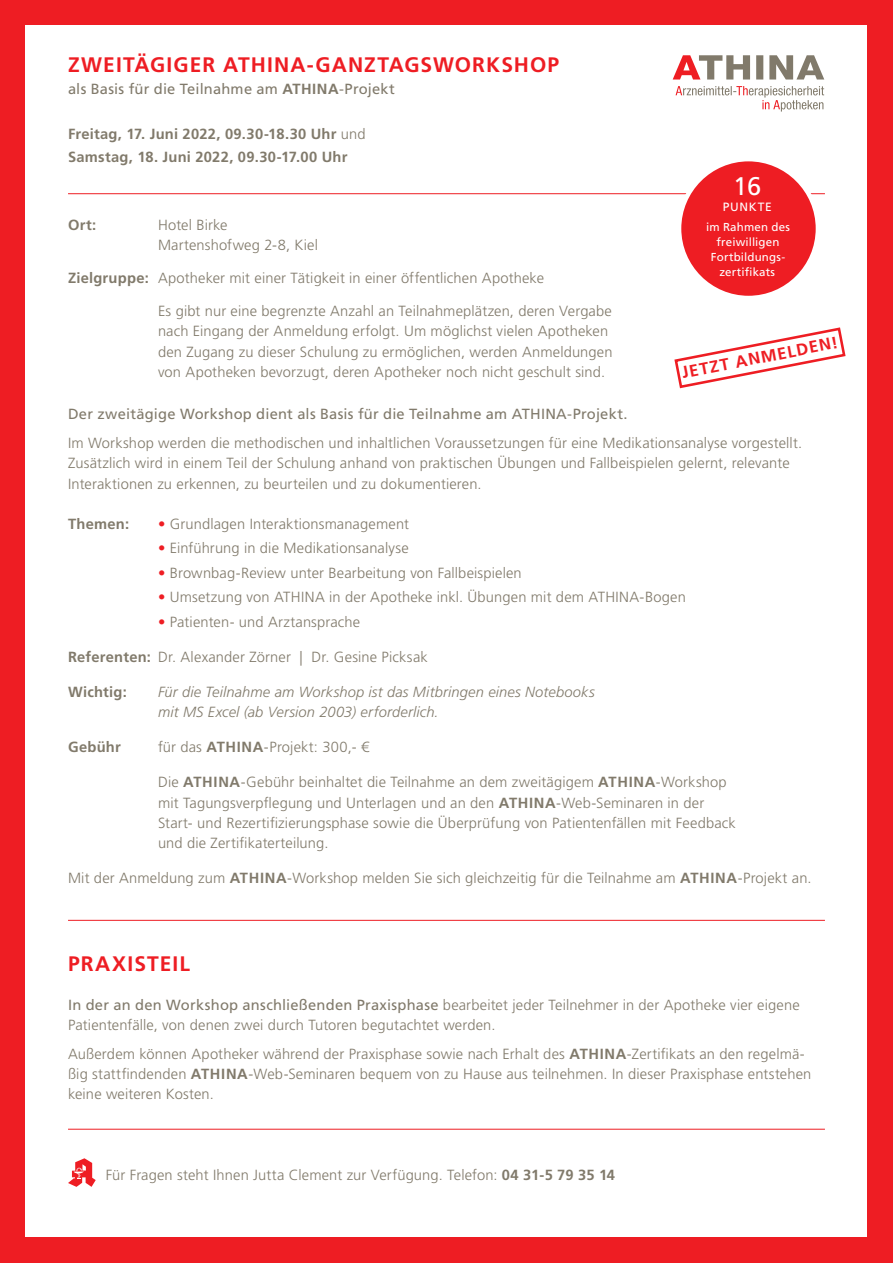
<style>
.page{position:relative;width:893px;height:1263px;background:#ee1d23}
.page>*{position:absolute;margin:0;border:0;box-sizing:border-box;transform-origin:0 0}
.t1{font:25.5px "Frutiger LT Std";color:#fff}
.t2{font:700 21px "Frutiger LT Std";letter-spacing:.05em;color:#ee1d23}
.t3{font:700 16.65px "Frutiger LT Std";color:#ee1d23}
.t4{font:300 14.7px/20.2px "Frutiger LT Std";letter-spacing:.01em;color:#817a6b}
.t5{font:14.7px "Frutiger LT Std";letter-spacing:.015em;color:#817a6b}
.t6{font:700 14.7px/22.5px "Frutiger LT Std";letter-spacing:.02em;color:#817a6b}
.t7{font:italic 300 14.7px/20.2px "Frutiger LT Std";letter-spacing:.01em;color:#817a6b}
.t8{font:12px "Frutiger LT Std";letter-spacing:.055em;color:#fff}
.t9{font:11.55px/15px "Frutiger LT Std";letter-spacing:.015em;color:#fff;text-align:center}
.s1{font-weight:700}
.s2{font-weight:300}
.s3{color:#ee1d23}
.s4{font-weight:400}
</style>
<div class="page">
<div style="left:26px;top:26px;width:841px;height:1211px;background:#fff"></div>
<svg style="left:675px;top:86px;width:149px;height:26px"></svg>
<svg style="left:673px;top:55px;width:151px;height:25px"></svg>
<svg style="left:68px;top:1158px;width:28px;height:29px"></svg>
<hr style="left:68px;top:920px;width:757px;height:1px;background:#ee1d23">
<hr style="left:68px;top:1129px;width:757px;height:1px;background:#ee1d23">
<hr style="left:68px;top:193px;width:757px;height:1px;background:#ee1d23">
<div style="left:679px;top:159px;width:139px;height:139px;background:#ee1d23;border-radius:50%"></div>
<div style="left:677px;top:157px;width:143px;height:143px;border:4px solid #fff;border-radius:50%"></div>
<svg style="left:674px;top:327px;width:172px;height:62px"></svg>
<h2 class="t2" style="left:68px;top:52px;width:493px">ZWEITÄGIGER ATHINA-GANZTAGSWORKSHOP</h2>
<p class="t5" style="left:68px;top:81px;width:328px">als Basis für die Teilnahme am <span class="s1">ATHINA</span>-Projekt</p>
<p class="t6" style="left:68px;top:123px;width:299px">Freitag, 17. Juni 2022, 09.30-18.30 Uhr <span class="s2">und<br></span>Samstag, 18. Juni 2022, 09.30-17.00 Uhr</p>
<p class="t6" style="left:68px;top:214px;width:30px">Ort:</p>
<p class="t4" style="left:158px;top:215px;width:161px">Hotel Birke<br>Martenshofweg 2-8, Kiel</p>
<p class="t4" style="left:68px;top:268px;width:477px"><span class="s1">Zielgruppe:</span> Apotheker mit einer Tätigkeit in einer öffentlichen Apotheke</p>
<p class="t4" style="left:158px;top:301px;width:456px">Es gibt nur eine begrenzte Anzahl an Teilnahmeplätzen, deren Vergabe nach Eingang der Anmeldung erfolgt. Um möglichst vielen Apotheken den Zugang zu dieser Schulung zu ermöglichen, werden Anmeldungen von Apotheken bevorzugt, deren Apotheker noch nicht geschult sind.</p>
<h1 class="t1" style="left:733px;top:171px;width:30px">16</h1>
<p class="t8" style="left:723px;top:200px;width:51px">PUNKTE</p>
<p class="t9" style="left:706px;top:219px;width:85px">im Rahmen des freiwilligen<br>Fortbildungs&shy;zertifikats</p>
<p class="t3" style="left:680px;top:363px;width:160px;rotate:-11deg">JETZT ANMELDEN!</p>
<p class="t5" style="left:68px;top:406px;width:561px">Der zweitägige Workshop dient als Basis für die Teilnahme am ATHINA-Projekt.</p>
<p class="t4" style="left:68px;top:433px;width:735px">Im Workshop werden die methodischen und inhaltlichen Voraussetzungen für eine Medikationsanalyse vorgestellt.<br>Zusätzlich wird in einem Teil der Schulung anhand von praktischen Übungen und Fallbeispielen gelernt, relevante<br>Interaktionen zu erkennen, zu beurteilen und zu dokumentieren.</p>
<p class="t6" style="left:68px;top:512px;width:63px">Themen:</p>
<p class="t4" style="left:158px;top:514px;width:253px"><span class="s3">•</span> Grundlagen Interaktionsmanagement</p>
<p class="t4" style="left:158px;top:538px;width:252px"><span class="s3">•</span> Einführung in die Medikationsanalyse</p>
<p class="t4" style="left:158px;top:563px;width:365px"><span class="s3">•</span> Brownbag-Review unter Bearbeitung von Fallbeispielen</p>
<p class="t4" style="left:158px;top:587px;width:529px"><span class="s3">•</span> Umsetzung von ATHINA in der Apotheke inkl. Übungen mit dem ATHINA-Bogen</p>
<p class="t4" style="left:158px;top:612px;width:204px"><span class="s3">•</span> Patienten- und Arztansprache</p>
<p class="t4" style="left:68px;top:647px;width:361px"><span class="s1">Referenten:</span> Dr. Alexander Zörner | Dr. Gesine Picksak</p>
<p class="t6" style="left:68px;top:681px;width:60px">Wichtig:</p>
<p class="t7" style="left:158px;top:682px;width:438px">Für die Teilnahme am Workshop ist das Mitbringen eines Notebooks mit MS Excel (ab Version 2003) erforderlich.</p>
<p class="t6" style="left:68px;top:736px;width:54px">Gebühr</p>
<p class="t4" style="left:158px;top:737px;width:213px">für das <span class="s1">ATHINA</span>-Projekt: 300,- €</p>
<p class="t4" style="left:158px;top:772px;width:579px">Die <span class="s1">ATHINA</span>-Gebühr beinhaltet die Teilnahme an dem zweitägigem <span class="s1">ATHINA</span>-Workshop mit Tagungsverpflegung und Unterlagen und an den <span class="s1">ATHINA</span>-Web-Seminaren in der Start- und Rezertifizierungsphase sowie die Überprüfung von Patientenfällen mit Feedback und die Zertifikaterteilung.</p>
<p class="t4" style="left:68px;top:868px;width:745px">Mit der Anmeldung zum <span class="s1">ATHINA</span>-Workshop melden Sie sich gleichzeitig für die Teilnahme am <span class="s1">ATHINA</span>-Projekt an.</p>
<h2 class="t2" style="left:68px;top:951px;width:123px">PRAXISTEIL</h2>
<p class="t4" style="left:68px;top:994px;width:733px"><span class="s4">In der an den Workshop anschließenden Praxisphase</span> bearbeitet jeder Teilnehmer in der Apotheke vier eigene<br>Patientenfälle, von denen zwei durch Tutoren begutachtet werden.</p>
<p class="t4" style="left:68px;top:1043px;width:745px">Außerdem können Apotheker während der Praxisphase sowie nach Erhalt des <span class="s1">ATHINA</span>-Zertifikats an den regelmä&shy;ßig stattfindenden <span class="s1">ATHINA</span>-Web-Seminaren bequem von zu Hause aus teilnehmen. In dieser Praxisphase entstehen keine weiteren Kosten.</p>
<p class="t4" style="left:106px;top:1164px;width:511px">Für Fragen steht Ihnen Jutta Clement zur Verfügung. Telefon: <span class="s1">04 31-5 79 35 14</span></p>
</div>
